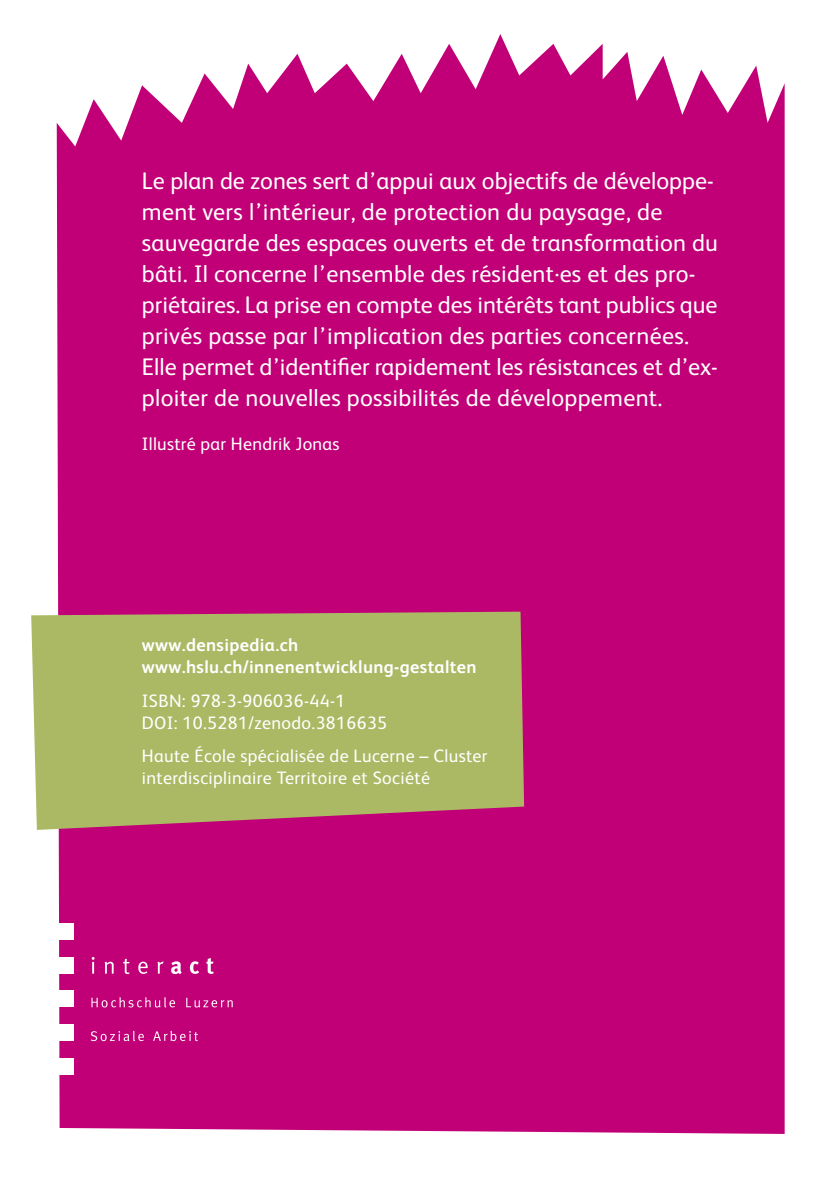
<style>
.page{position:relative;width:840px;height:1191px;background:#fff}
.page>*{position:absolute;margin:0;border:0;box-sizing:border-box;transform-origin:0 0}
.t1{font:24px/31px "FS Albert";letter-spacing:.01em;color:#fff}
.t2{font:18px/22px "FS Albert";letter-spacing:.02em;color:#fff}
.t3{font:700 18px/22px "FS Albert";letter-spacing:.02em;color:#fff}
</style>
<div class="page">
<div style="left:57px;top:34px;width:727px;height:1100px;background:#c10077"></div>
<svg style="left:31px;top:611px;width:493px;height:219px;background:#adad66"></svg>
<div style="left:57px;top:923px;width:17px;height:17px;background:#fff"></div>
<div style="left:57px;top:957px;width:17px;height:16px;background:#fff"></div>
<div style="left:57px;top:990px;width:17px;height:17px;background:#fff"></div>
<div style="left:57px;top:1024px;width:17px;height:17px;background:#fff"></div>
<div style="left:57px;top:1058px;width:17px;height:16px;background:#fff"></div>
<svg style="left:92px;top:957px;width:2px;height:16px"></svg>
<svg style="left:105px;top:961px;width:9px;height:12px"></svg>
<svg style="left:123px;top:958px;width:6px;height:16px"></svg>
<svg style="left:138px;top:961px;width:10px;height:13px"></svg>
<svg style="left:157px;top:961px;width:6px;height:12px"></svg>
<svg style="left:171px;top:961px;width:11px;height:13px"></svg>
<svg style="left:190px;top:961px;width:9px;height:13px"></svg>
<svg style="left:206px;top:958px;width:7px;height:16px"></svg>
<svg style="left:91px;top:997px;width:84px;height:10px"></svg>
<svg style="left:186px;top:997px;width:46px;height:10px"></svg>
<svg style="left:91px;top:1030px;width:53px;height:11px"></svg>
<svg style="left:153px;top:1030px;width:45px;height:11px"></svg>
<p class="t1" style="left:142px;top:164px;width:577px">Le plan de zones sert d’appui aux objectifs de développe&shy;ment vers l’intérieur, de protection du paysage, de sauvegarde des espaces ouverts et de transformation du bâti. Il concerne l’ensemble des résident∙es et des pro&shy;priétaires. La prise en compte des intérêts tant publics que privés passe par l’implication des parties concernées.<br>Elle permet d’identifier rapidement les résistances et d’ex&shy;ploiter de nouvelles possibilités de développement.</p>
<p class="t2" style="left:142px;top:431px;width:199px">Illustré par Hendrik Jonas</p>
<p class="t3" style="left:142px;top:633px;width:336px">www.densipedia.ch www.hslu.ch/innenentwicklung-gestalten</p>
<p class="t2" style="left:142px;top:688px;width:247px">ISBN: 978-3-906036-44-1<br>DOI: 10.5281/zenodo.3816635</p>
<p class="t2" style="left:142px;top:744px;width:347px">Haute École spécialisée de Lucerne – Cluster interdisciplinaire Territoire et Société</p>
</div>
